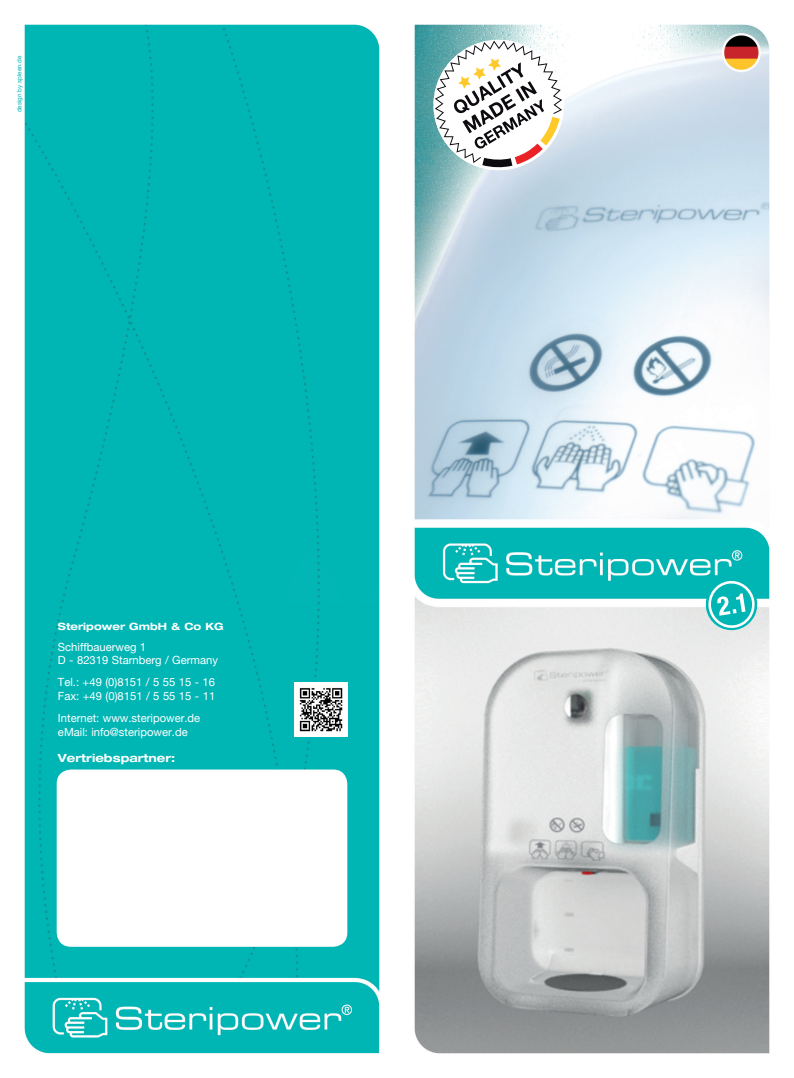
<style>
.page{position:relative;width:794px;height:1078px;background:#fff}
.page>*{position:absolute;margin:0;border:0;box-sizing:border-box;transform-origin:0 0}
.t1{font:11.25px "Helvetica Neue";color:#fff}
.t2{font:700 expanded 11.25px "Helvetica Neue";color:#fff}
.t3{font:700 expanded 10px "Helvetica Neue";color:#fff}
.t4{font:6.25px "Helvetica Neue";color:#00b6b5}
</style>
<div class="page">
<img style="left:24px;top:24px;width:746px;height:1030px">
<div style="left:57px;top:769px;width:290px;height:177px;background:#fff;border-radius:14px"></div>
<img style="left:294px;top:682px;width:53px;height:54px">
<svg style="left:704px;top:576px;width:55px;height:56px;background:#54cbca"></svg>
<svg style="left:424px;top:31px;width:149px;height:148px"></svg>
<p class="t4" style="left:15px;top:112px;width:58px;rotate:-90deg">design by spleen.de</p>
<p class="t3" style="left:58px;top:619px;width:167px">Steripower GmbH &amp; Co KG</p>
<p class="t1" style="left:58px;top:638px;width:90px">Schiffbauerweg 1</p>
<p class="t1" style="left:58px;top:652px;width:162px">D - 82319 Starnberg / Germany</p>
<p class="t1" style="left:58px;top:674px;width:159px">Tel.: +49 (0)8151 / 5 55 15 - 16</p>
<p class="t1" style="left:58px;top:687px;width:159px">Fax: +49 (0)8151 / 5 55 15 - 11</p>
<p class="t1" style="left:58px;top:710px;width:144px">Internet: www.steripower.de</p>
<p class="t1" style="left:58px;top:723px;width:131px">eMail: info@steripower.de</p>
<p class="t2" style="left:58px;top:750px;width:119px">Vertriebspartner:</p>
</div>
